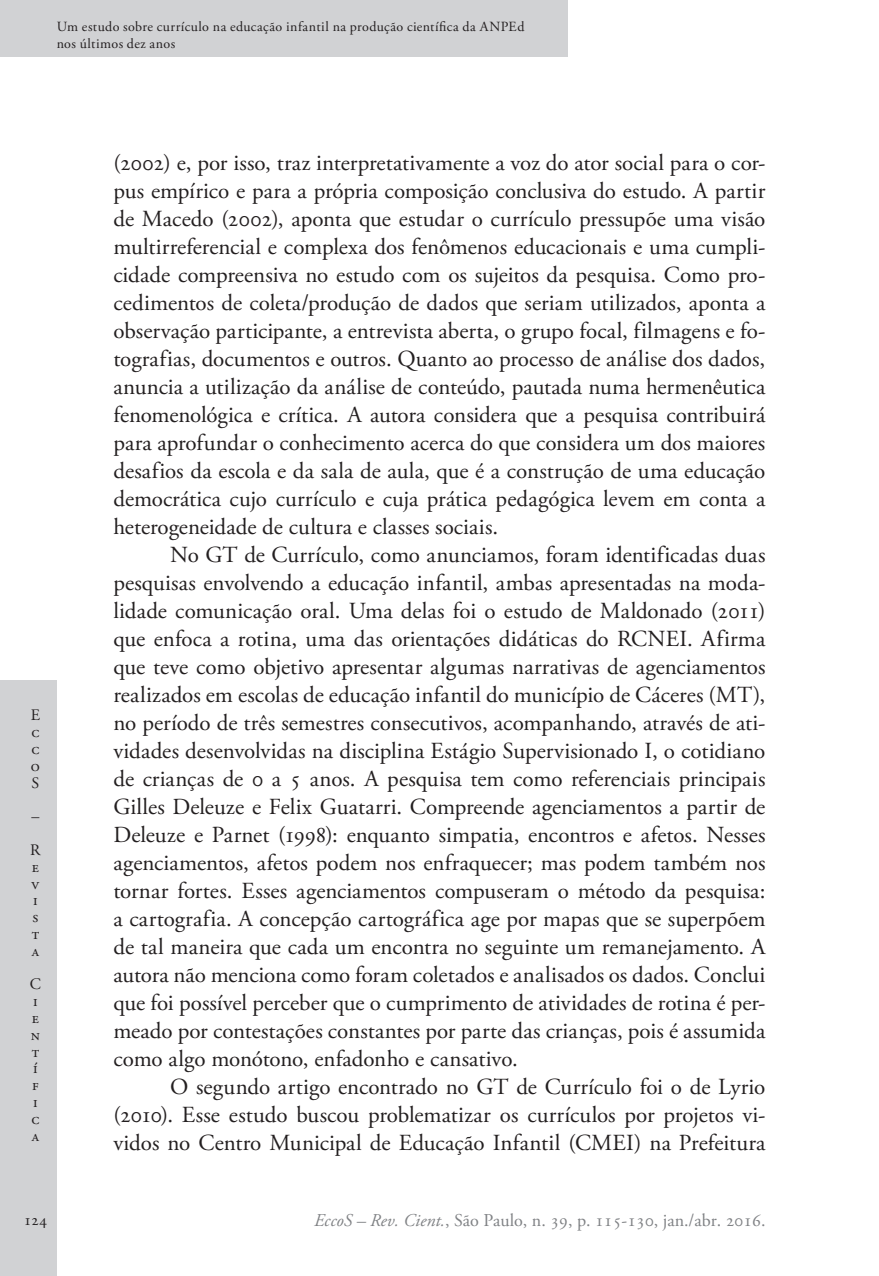
<style>
.page{position:relative;width:879px;height:1276px;background:#fff}
.page>*{position:absolute;margin:0;border:0;box-sizing:border-box;transform-origin:0 0}
.Ec_Normal{font:23px/28px "Adobe Garamond Pro";letter-spacing:-.005em;color:#231f20;text-align:justify}
.t1{font:18px "Adobe Garamond Pro";color:#808285}
.t2{font:16px/16.8px "Adobe Garamond Pro";color:#231f20;text-align:justify}
.t3{font:14px/16.8px "Adobe Garamond Pro";letter-spacing:.025em;color:#231f20}
.s1{font-style:italic}
</style>
<div class="page">
<div style="left:0;top:680px;width:57px;height:596px;background:#d1d2d4"></div>
<div style="left:0;top:0;width:567px;height:57px;background:#d1d2d4"></div>
<p class="t3" style="left:57px;top:18px;width:469px">Um estudo sobre currículo na educação infantil na produção científica da ANPEd nos últimos dez anos</p>
<p class="t2" style="left:31px;top:707px;width:11px">E c c o S</p>
<p class="t2" style="left:30px;top:800px;width:12px;line-height:33.6px">–<br>R</p>
<p class="t2" style="left:32px;top:859px;width:9px">e v i s t a</p>
<p class="t2" style="left:30px;top:976px;width:13px;text-align:left">C i e n t í f i c a</p>
<p class="Ec_Normal" style="left:113px;top:150px;width:654px">(2002) e, por isso, traz interpretativamente a voz do ator social para o cor&shy;pus empírico e para a própria composição conclusiva do estudo. A partir de Macedo (2002), aponta que estudar o currículo pressupõe uma visão multirreferencial e complexa dos fenômenos educacionais e uma cumpli&shy;cidade compreensiva no estudo com os sujeitos da pesquisa. Como pro&shy;cedimentos de coleta/produção de dados que seriam utilizados, aponta a observação participante, a entrevista aberta, o grupo focal, filmagens e fo&shy;tografias, documentos e outros. Quanto ao processo de análise dos dados, anuncia a utilização da análise de conteúdo, pautada numa hermenêutica fenomenológica e crítica. A autora considera que a pesquisa contribuirá para aprofundar o conhecimento acerca do que considera um dos maiores desafios da escola e da sala de aula, que é a construção de uma educação democrática cujo currículo e cuja prática pedagógica levem em conta a heterogeneidade de cultura e classes sociais.</p>
<p class="Ec_Normal" style="left:113px;top:542px;width:654px;text-indent:57px">No GT de Currículo, como anunciamos, foram identificadas duas pesquisas envolvendo a educação infantil, ambas apresentadas na moda&shy;lidade comunicação oral. Uma delas foi o estudo de Maldonado (2011) que enfoca a rotina, uma das orientações didáticas do RCNEI. Afirma que teve como objetivo apresentar algumas narrativas de agenciamentos realizados em escolas de educação infantil do município de Cáceres (MT), no período de três semestres consecutivos, acompanhando, através de ati&shy;vidades desenvolvidas na disciplina Estágio Supervisionado I, o cotidiano de crianças de 0 a 5 anos. A pesquisa tem como referenciais principais Gilles Deleuze e Felix Guatarri. Compreende agenciamentos a partir de Deleuze e Parnet (1998): enquanto simpatia, encontros e afetos. Nesses agenciamentos, afetos podem nos enfraquecer; mas podem também nos tornar fortes. Esses agenciamentos compuseram o método da pesquisa: a cartografia. A concepção cartográfica age por mapas que se superpõem de tal maneira que cada um encontra no seguinte um remanejamento. A autora não menciona como foram coletados e analisados os dados. Conclui que foi possível perceber que o cumprimento de atividades de rotina é per&shy;meado por contestações constantes por parte das crianças, pois é assumida como algo monótono, enfadonho e cansativo.</p>
<p class="Ec_Normal" style="left:113px;top:1074px;width:654px;text-indent:57px">O segundo artigo encontrado no GT de Currículo foi o de Lyrio (2010). Esse estudo buscou problematizar os currículos por projetos vi&shy;vidos no Centro Municipal de Educação Infantil (CMEI) na Prefeitura</p>
<p class="t2" style="left:24px;top:1212px;width:25px">124</p>
<p class="t1" style="left:314px;top:1209px;width:453px"><span class="s1">EccoS – Rev. Cient.</span>, São Paulo, n. 39, p. 115-130, jan./abr. 2016.</p>
</div>
